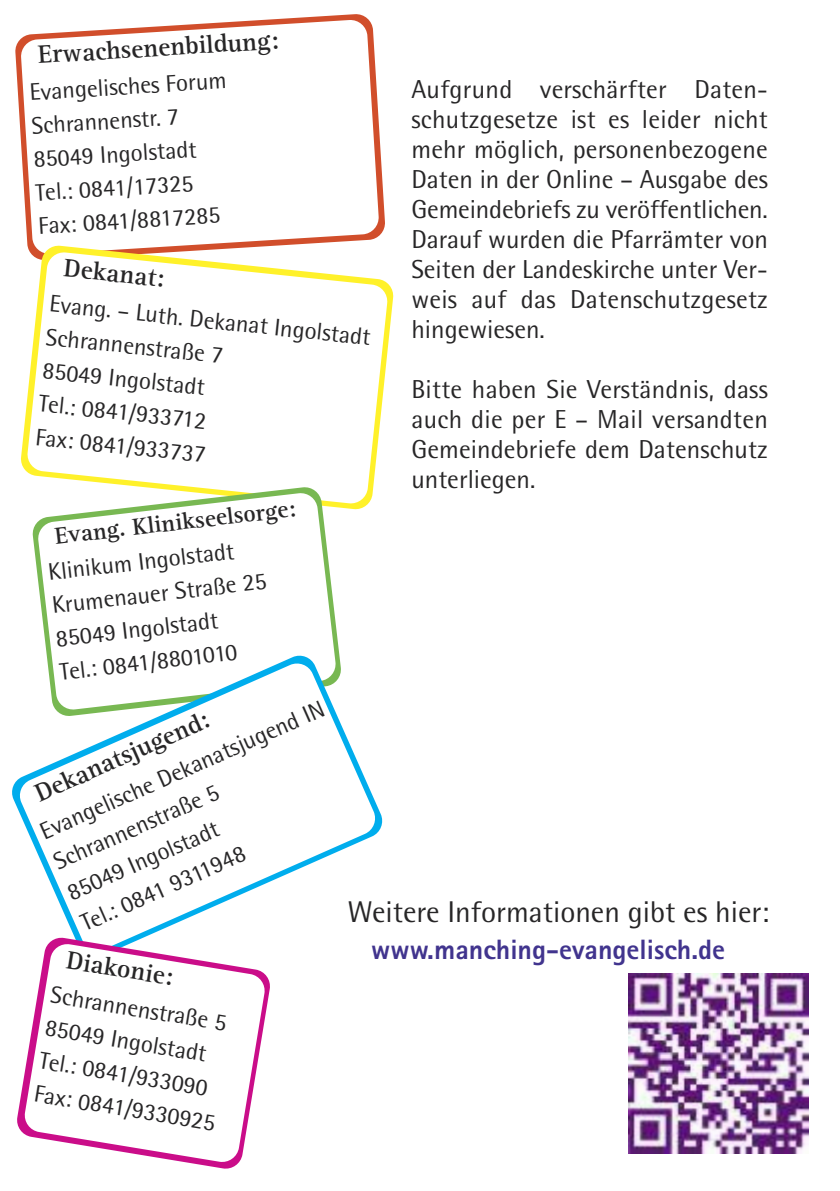
<style>
.page{position:relative;width:840px;height:1191px;background:#fff}
.page>*{position:absolute;margin:0;border:0;box-sizing:border-box;transform-origin:0 0}
.t1{font:30px "Rotis Semi Sans";color:#272627}
.t2{font:800 28px "Rotis Sans Serif";color:#41348e}
.t3{font:26px/30px "Rotis Semi Sans";letter-spacing:.005em;color:#272627;text-align:justify}
.t4{font:700 26px "Rotis Serif";color:#272627}
.t5{font:24px/33.4px "Rotis Semi Sans";color:#272627}
.t6{font:700 24px "Rotis Serif";color:#272627}
</style>
<div class="page">
<img style="left:628px;top:973px;width:180px;height:180px">
<svg style="left:15px;top:14px;width:370px;height:222px"></svg>
<svg style="left:21px;top:19px;width:358px;height:226px"></svg>
<svg style="left:21px;top:245px;width:373px;height:265px"></svg>
<svg style="left:27px;top:251px;width:361px;height:253px"></svg>
<svg style="left:32px;top:486px;width:310px;height:167px"></svg>
<svg style="left:37px;top:492px;width:299px;height:161px"></svg>
<svg style="left:18px;top:661px;width:359px;height:275px"></svg>
<svg style="left:17px;top:936px;width:253px;height:233px"></svg>
<svg style="left:23px;top:942px;width:243px;height:221px"></svg>
<p class="t4" style="left:37px;top:40px;width:242px;rotate:-4deg">Erwachsenenbildung:</p>
<p class="t5" style="left:28px;top:76px;width:200px;rotate:-4deg">Evangelisches Forum<br>Schrannenstr. 7<br>85049 Ingolstadt<br>Tel.: 0841/17325<br>Fax: 0841/8817285</p>
<p class="t4" style="left:66px;top:252px;width:102px;rotate:6deg">Dekanat:</p>
<p class="t5" style="left:51px;top:286px;width:324px;rotate:6deg">Evang. – Luth. Dekanat Ingolstadt</p>
<p class="t5" style="left:44px;top:353px;width:173px;rotate:6deg">85049 Ingolstadt<br>Tel.: 0841/933712<br>Fax: 0841/933737</p>
<p class="t5" style="left:48px;top:320px;width:179px;rotate:6deg">Schrannenstraße 7</p>
<p class="t3" style="left:411px;top:74px;width:358px">Aufgrund verschärfter Daten&shy;schutzgesetze ist es leider nicht mehr möglich, personenbezogene Daten in der Online – Ausgabe des Gemeindebriefs zu veröffentlichen.<br>Darauf wurden die Pfarrämter von Seiten der Landeskirche unter Ver&shy;weis auf das Datenschutzgesetz hingewiesen.</p>
<p class="t3" style="left:411px;top:374px;width:358px">Bitte haben Sie Verständnis, dass auch die per E – Mail versandten Gemeindebriefe dem Datenschutz unterliegen.</p>
<p class="t6" style="left:53px;top:523px;width:244px;rotate:-7deg">Evang. Klinikseelsorge:</p>
<p class="t5" style="left:46px;top:556px;width:217px;rotate:-7deg">Klinikum Ingolstadt<br>Krumenauer Straße 25<br>85049 Ingolstadt<br>Tel.: 0841/8801010</p>
<p class="t4" style="left:30px;top:780px;width:189px;rotate:-24deg">Dekanatsjugend:</p>
<p class="t5" style="left:34px;top:817px;width:310px;rotate:-24deg">Evangelische Dekanatsjugend IN<br>Schrannenstraße 5<br>85049 Ingolstadt<br>Tel.: 0841 9311948</p>
<p class="t4" style="left:69px;top:944px;width:109px;rotate:9deg">Diakonie:</p>
<p class="t5" style="left:53px;top:977px;width:185px;rotate:9deg">Schrannenstraße 5<br>85049 Ingolstadt<br>Tel.: 0841/933090<br>Fax: 0841/9330925</p>
<p class="t1" style="left:347px;top:894px;width:422px">Weitere Informationen gibt es hier:</p>
<p class="t2" style="left:371px;top:932px;width:355px">www.manching-evangelisch.de</p>
</div>
